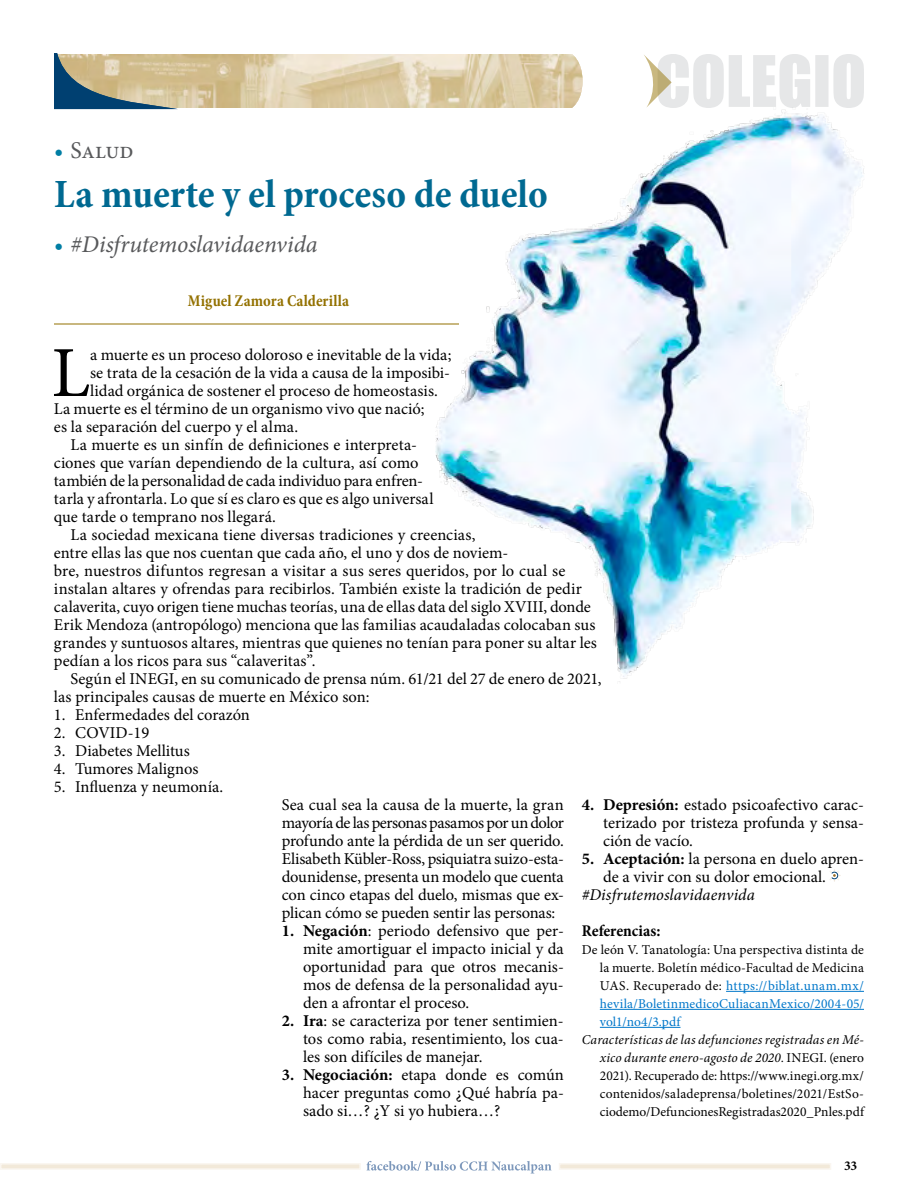
<style>
.page{position:relative;width:918px;height:1188px;background:#fff}
.page>*{position:absolute;margin:0;border:0;box-sizing:border-box;transform-origin:0 0}
.t1{font:71.85px "Minion Pro";color:#000}
.t2{font:700 condensed 40.5px "Minion Pro";color:#006991}
.t3{font:italic 24px "Minion Pro";letter-spacing:-.005em;color:#58595b}
.t4{font:24px "Minion Pro";letter-spacing:-.01em;color:#58595b}
.t5{font:16.5px/18px "Minion Pro";color:#000;text-align:justify}
.t6{font:italic 16.5px "Minion Pro";letter-spacing:.01em;color:#000}
.t7{font:700 condensed 16.5px "Minion Pro";letter-spacing:.01em;color:#937100;scale:.96 1}
.t8{font:700 condensed 16.5px "Minion Pro";letter-spacing:-.005em;color:#000}
.t9{font:13.5px/18px "Minion Pro";letter-spacing:.01em;color:#000;text-align:justify}
.t10{font:700 13.5px "Minion Pro";color:#000}
.s1{color:#007ea4}
.s2{font-style:normal;color:#007ea4}
.s3{font-weight:700}
.s4{color:#0077ca}
.s5{font-style:italic}
</style>
<div class="page">
<svg style="left:644px;top:54px;width:220px;height:54px"></svg>
<img style="left:436px;top:109px;width:428px;height:573px">
<hr style="left:726px;top:991px;width:138px;height:1px;background:#0077ca">
<hr style="left:600px;top:1009px;width:264px;height:1px;background:#0077ca">
<hr style="left:600px;top:1027px;width:81px;height:1px;background:#0077ca">
<svg style="left:830px;top:869px;width:11px;height:13px"></svg>
<hr style="left:54px;top:324px;width:405px;height:1px;background:#937100">
<svg style="left:559px;top:1163px;width:272px;height:7px"></svg>
<svg style="left:366px;top:1161px;width:186px;height:12px"></svg>
<svg style="left:0;top:1163px;width:361px;height:7px"></svg>
<svg style="left:54px;top:53px;width:529px;height:56px;background:#cec3a5"></svg>
<h3 class="t4" style="left:54px;top:135px;width:81px"><span class="s1">•</span> Salud</h3>
<h2 class="t2" style="left:54px;top:166px;width:495px">La muerte y el proceso de duelo</h2>
<h3 class="t3" style="left:54px;top:228px;width:265px"><span class="s2">•</span> #Disfrutemoslavidaenvida</h3>
<p class="t7" style="left:188px;top:289px;width:170px">Miguel Zamora Calderilla</p>
<h1 class="t1" style="left:51px;top:325px;width:40px">L</h1>
<p class="t5" style="left:90px;top:346px;width:363px">a muerte es un proceso doloroso e inevitable de la vida;</p>
<p class="t5" style="left:90px;top:364px;width:361px">se trata de la cesación de la vida a causa de la imposibi-</p>
<p class="t5" style="left:90px;top:382px;width:349px">lidad orgánica de sostener el proceso de homeostasis.</p>
<p class="t5" style="left:54px;top:400px;width:372px">La muerte es el término de un organismo vivo que nació;</p>
<p class="t5" style="left:54px;top:418px;width:246px">es la separación del cuerpo y el alma.</p>
<p class="t5" style="left:70px;top:436px;width:348px">La muerte es un sinfín de definiciones e interpreta-</p>
<p class="t5" style="left:54px;top:454px;width:366px">ciones que varían dependiendo de la cultura, así como</p>
<p class="t5" style="left:54px;top:472px;width:371px">también de la personalidad de cada individuo para enfren-</p>
<p class="t5" style="left:54px;top:490px;width:381px">tarla y afrontarla. Lo que sí es claro es que es algo universal</p>
<p class="t5" style="left:54px;top:508px;width:223px">que tarde o temprano nos llegará.</p>
<p class="t5" style="left:70px;top:526px;width:406px">La sociedad mexicana tiene diversas tradiciones y creencias,</p>
<p class="t5" style="left:54px;top:544px;width:456px">entre ellas las que nos cuentan que cada año, el uno y dos de noviem-</p>
<p class="t5" style="left:54px;top:562px;width:513px">bre, nuestros difuntos regresan a visitar a sus seres queridos, por lo cual se</p>
<p class="t5" style="left:54px;top:580px;width:530px">instalan altares y ofrendas para recibirlos. También existe la tradición de pedir</p>
<p class="t5" style="left:54px;top:598px;width:538px">calaverita, cuyo origen tiene muchas teorías, una de ellas data del siglo XVIII, donde</p>
<p class="t5" style="left:54px;top:616px;width:543px">Erik Mendoza (antropólogo) menciona que las familias acaudaladas colocaban sus</p>
<p class="t5" style="left:54px;top:634px;width:544px">grandes y suntuosos altares, mientras que quienes no tenían para poner su altar les</p>
<p class="t5" style="left:54px;top:652px;width:263px">pedían a los ricos para sus “calaveritas”.</p>
<p class="t5" style="left:70px;top:670px;width:532px">Según el INEGI, en su comunicado de prensa núm. 61/21 del 27 de enero de 2021,</p>
<p class="t5" style="left:54px;top:688px;width:317px">las principales causas de muerte en México son:</p>
<p class="t5" style="left:54px;top:706px;width:198px">1. Enfermedades del corazón</p>
<p class="t5" style="left:54px;top:724px;width:97px">2. COVID-19</p>
<p class="t5" style="left:54px;top:742px;width:137px">3. Diabetes Mellitus</p>
<p class="t5" style="left:54px;top:760px;width:146px">4. Tumores Malignos</p>
<p class="t5" style="left:54px;top:778px;width:171px">5. Influenza y neumonía.</p>
<p class="t5" style="left:282px;top:796px;width:284px">Sea cual sea la causa de la muerte, la gran mayoría de las personas pasamos por un dolor profundo ante la pérdida de un ser querido.<br>Elisabeth Kübler-Ross, psiquiatra suizo-esta&shy;dounidense, presenta un modelo que cuenta con cinco etapas del duelo, mismas que ex&shy;plican cómo se pueden sentir las personas:</p>
<p class="t5" style="left:303px;top:922px;width:262px;text-indent:-21px"><span class="s3">1. Negación</span>: periodo defensivo que per&shy;mite amortiguar el impacto inicial y da oportunidad para que otros mecanis&shy;mos de defensa de la personalidad ayu&shy;den a afrontar el proceso.</p>
<p class="t5" style="left:303px;top:1012px;width:262px;text-indent:-21px"><span class="s3">2. Ira</span>: se caracteriza por tener sentimien&shy;tos como rabia, resentimiento, los cua&shy;les son difíciles de manejar.</p>
<p class="t5" style="left:303px;top:1066px;width:262px;text-indent:-21px"><span class="s3">3. Negociación:</span> etapa donde es común hacer preguntas como ¿Qué habría pa&shy;sado si…? ¿Y si yo hubiera…?</p>
<p class="t5" style="left:603px;top:796px;width:262px;text-indent:-21px"><span class="s3">4. Depresión:</span> estado psicoafectivo carac&shy;terizado por tristeza profunda y sensa&shy;ción de vacío.</p>
<p class="t5" style="left:603px;top:850px;width:262px;text-indent:-21px"><span class="s3">5. Aceptación:</span> la persona en duelo apren&shy;de a vivir con su dolor emocional.</p>
<p class="t6" style="left:582px;top:883px;width:175px">#Disfrutemoslavidaenvida</p>
<p class="t8" style="left:582px;top:919px;width:80px">Referencias:</p>
<p class="t9" style="left:600px;top:941px;width:266px;text-indent:-18px">De león V. Tanatología: Una perspectiva distinta de la muerte. Boletín médico-Facultad de Medicina UAS. Recuperado de: <span class="s4">https://biblat.unam.mx/ hevila/BoletinmedicoCuliacanMexico/2004-05/ vol1/no4/3.pdf</span></p>
<p class="t9" style="left:600px;top:1031px;width:267px;text-indent:-18px"><span class="s5">Características de las defunciones registradas en Mé&shy;xico durante enero-agosto de 2020.</span> INEGI. (enero 2021). Recuperado de: https://www.inegi.org.mx/ contenidos/saladeprensa/boletines/2021/EstSo&shy;ciodemo/DefuncionesRegistradas2020_Pnles.pdf</p>
<p class="t10" style="left:844px;top:1156px;width:15px">33</p>
</div>
